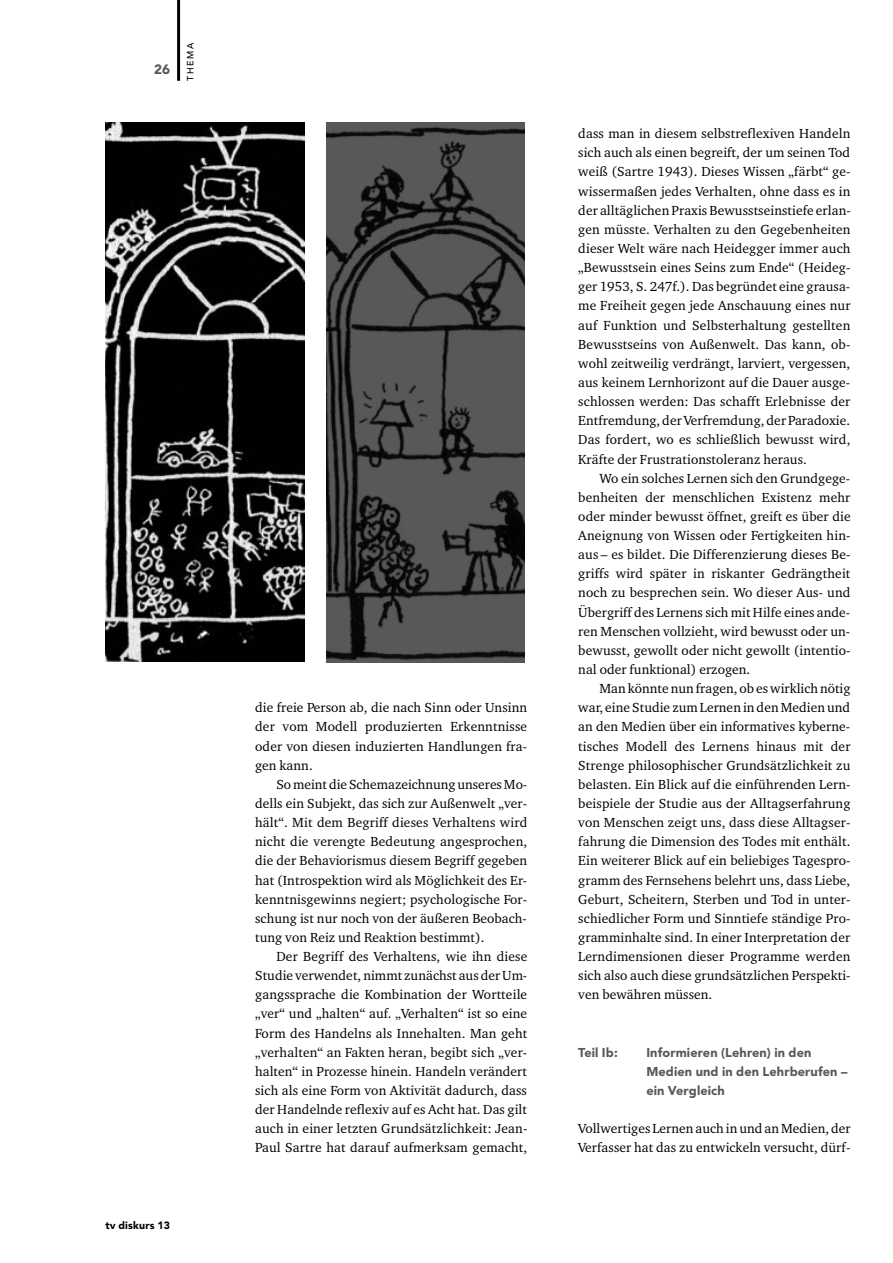
<style>
.page{position:relative;width:893px;height:1263px;background:#fff}
.page>*{position:absolute;margin:0;border:0;box-sizing:border-box;transform-origin:0 0}
.t1{font:13.5px/19.2px "Charter BT";letter-spacing:.005em;color:#000;text-align:justify}
.t2{font:900 13.5px "Avenir";color:#585858}
.t3{font:900 12.75px/19.2px "Avenir";letter-spacing:.01em;color:#585858}
.t4{font:900 10.5px "Avenir";letter-spacing:.02em;color:#000}
.t5{font:500 9px "Avenir";letter-spacing:.165em;color:#000}
</style>
<div class="page">
<hr style="left:177px;top:0;width:3px;height:81px;background:#000">
<img style="left:105px;top:122px;width:199px;height:540px">
<img style="left:326px;top:122px;width:199px;height:538px">
<p class="t2" style="left:154px;top:64px;width:17px">26</p>
<p class="t5" style="left:187px;top:81px;width:39px;rotate:-90deg">THEMA</p>
<p class="t4" style="left:105px;top:1221px;width:66px">tv diskurs 13</p>
<p class="t1" style="left:255px;top:699px;width:274px">die freie Person ab, die nach Sinn oder Unsinn der vom Modell produzierten Erkenntnisse oder von diesen induzierten Handlungen fra&shy;gen kann.</p>
<p class="t1" style="left:255px;top:776px;width:274px;text-indent:21px">So meint die Schemazeichnung unseres Mo&shy;dells ein Subjekt, das sich zur Außenwelt „ver&shy;hält“. Mit dem Begriff dieses Verhaltens wird nicht die verengte Bedeutung angesprochen, die der Behaviorismus diesem Begriff gegeben hat (Introspektion wird als Möglichkeit des Er&shy;kenntnisgewinns negiert; psychologische For&shy;schung ist nur noch von der äußeren Beobach&shy;tung von Reiz und Reaktion bestimmt).</p>
<p class="t1" style="left:255px;top:948px;width:274px;text-indent:21px">Der Begriff des Verhaltens, wie ihn diese Studie verwendet, nimmt zunächst aus der Um&shy;gangssprache die Kombination der Wortteile „ver“ und „halten“ auf. „Verhalten“ ist so eine Form des Handelns als Innehalten. Man geht „verhalten“ an Fakten heran, begibt sich „ver&shy;halten“ in Prozesse hinein. Handeln verändert sich als eine Form von Aktivität dadurch, dass der Handelnde reflexiv auf es Acht hat. Das gilt auch in einer letzten Grundsätzlichkeit: Jean-Paul Sartre hat darauf aufmerksam gemacht,</p>
<p class="t1" style="left:578px;top:125px;width:274px">dass man in diesem selbstreflexiven Handeln sich auch als einen begreift, der um seinen Tod weiß (Sartre 1943). Dieses Wissen „färbt“ ge&shy;wissermaßen jedes Verhalten, ohne dass es in der alltäglichen Praxis Bewusstseinstiefe erlan&shy;gen müsste. Verhalten zu den Gegebenheiten dieser Welt wäre nach Heidegger immer auch „Bewusstsein eines Seins zum Ende“ (Heideg&shy;ger 1953, S. 247f.). Das begründet eine grausa&shy;me Freiheit gegen jede Anschauung eines nur auf Funktion und Selbsterhaltung gestellten Bewusstseins von Außenwelt. Das kann, ob&shy;wohl zeitweilig verdrängt, larviert, vergessen, aus keinem Lernhorizont auf die Dauer ausge&shy;schlossen werden: Das schafft Erlebnisse der Entfremdung, der Verfremdung, der Paradoxie.<br>Das fordert, wo es schließlich bewusst wird, Kräfte der Frustrationstoleranz heraus.</p>
<p class="t1" style="left:578px;top:470px;width:274px;text-indent:21px">Wo ein solches Lernen sich den Grundgege&shy;benheiten der menschlichen Existenz mehr oder minder bewusst öffnet, greift es über die Aneignung von Wissen oder Fertigkeiten hin&shy;aus – es bildet. Die Differenzierung dieses Be&shy;griffs wird später in riskanter Gedrängtheit noch zu besprechen sein. Wo dieser Aus- und Übergriff des Lernens sich mit Hilfe eines ande&shy;ren Menschen vollzieht, wird bewusst oder un&shy;bewusst, gewollt oder nicht gewollt (intentio&shy;nal oder funktional) erzogen.</p>
<p class="t1" style="left:578px;top:680px;width:274px;text-indent:21px">Man könnte nun fragen, ob es wirklich nötig war, eine Studie zum Lernen in den Medien und an den Medien über ein informatives kyberne&shy;tisches Modell des Lernens hinaus mit der Strenge philosophischer Grundsätzlichkeit zu belasten. Ein Blick auf die einführenden Lern&shy;beispiele der Studie aus der Alltagserfahrung von Menschen zeigt uns, dass diese Alltagser&shy;fahrung die Dimension des Todes mit enthält.<br>Ein weiterer Blick auf ein beliebiges Tagespro&shy;gramm des Fernsehens belehrt uns, dass Liebe, Geburt, Scheitern, Sterben und Tod in unter&shy;schiedlicher Form und Sinntiefe ständige Pro&shy;gramminhalte sind. In einer Interpretation der Lerndimensionen dieser Programme werden sich also auch diese grundsätzlichen Perspekti&shy;ven bewähren müssen.</p>
<p class="t3" style="left:578px;top:1044px;width:41px">Teil Ib:</p>
<p class="t3" style="left:646px;top:1044px;width:203px">Informieren (Lehren) in den<br>Medien und in den Lehrberufen – ein Vergleich</p>
<p class="t1" style="left:578px;top:1120px;width:274px">Vollwertiges Lernen auch in und an Medien, der<br>Verfasser hat das zu entwickeln versucht, dürf-</p>
</div>
